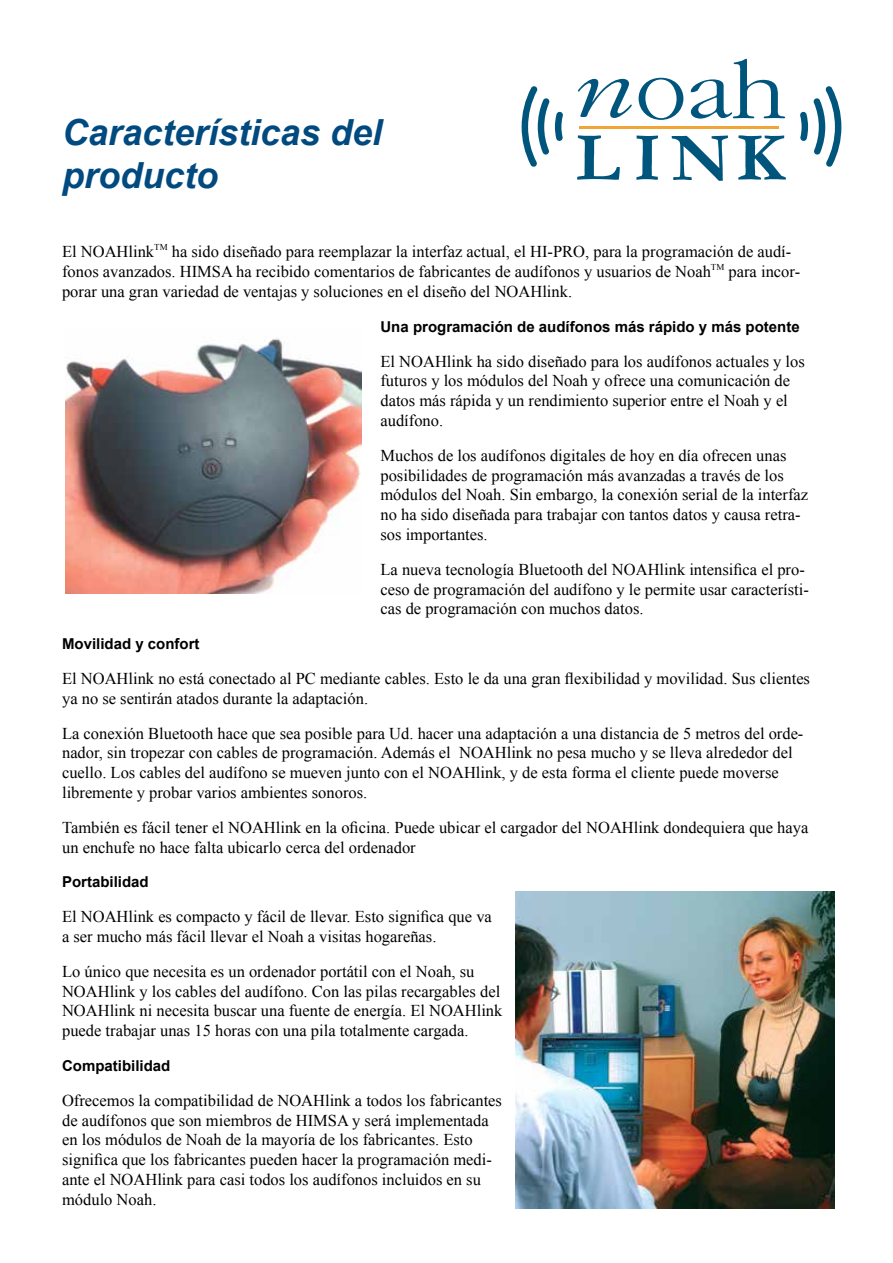
<style>
.page{position:relative;width:893px;height:1263px;background:#fff}
.page>*{position:absolute;margin:0;border:0;box-sizing:border-box;transform-origin:0 0}
.t1{font:italic 700 36px/43.2px "Arial";color:#004a80}
.t2{font:16.5px/19.8px "Times New Roman";color:#000}
.t3{font:700 15px "Arial";color:#000}
.t4{font:9px "Times New Roman";color:#000}
</style>
<div class="page">
<svg style="left:577px;top:135px;width:43px;height:45px"></svg>
<svg style="left:636px;top:136px;width:22px;height:44px"></svg>
<svg style="left:672px;top:136px;width:56px;height:45px"></svg>
<svg style="left:738px;top:135px;width:48px;height:45px"></svg>
<svg style="left:578px;top:79px;width:54px;height:39px"></svg>
<svg style="left:691px;top:59px;width:94px;height:60px"></svg>
<svg style="left:639px;top:78px;width:44px;height:42px"></svg>
<hr style="left:580px;top:126px;width:199px;height:2px;background:#f1a536">
<svg style="left:522px;top:86px;width:41px;height:81px"></svg>
<svg style="left:800px;top:86px;width:41px;height:81px"></svg>
<img style="left:65px;top:338px;width:296px;height:255px">
<img style="left:516px;top:892px;width:318px;height:316px">
<h1 class="t1" style="left:62px;top:111px;width:322px">Características del producto</h1>
<p class="t2" style="left:62px;top:242px;width:94px">El NOAHlink</p>
<p class="t4" style="left:154px;top:241px;width:15px">TM</p>
<p class="t2" style="left:62px;top:242px;width:731px;text-indent:110px">ha sido diseñado para reemplazar la interfaz actual, el HI-PRO, para la programación de audí&shy;fonos avanzados. HIMSA ha recibido comentarios de fabricantes de audífonos y usuarios de Noah</p>
<p class="t4" style="left:711px;top:261px;width:15px">TM</p>
<p class="t2" style="left:729px;top:261px;width:73px">para incor-</p>
<p class="t2" style="left:62px;top:281px;width:512px">porar una gran variedad de ventajas y soluciones en el diseño del NOAHlink.</p>
<p class="t3" style="left:380px;top:316px;width:421px">Una programación de audífonos más rápido y más potente</p>
<p class="t2" style="left:380px;top:351px;width:426px">El NOAHlink ha sido diseñado para los audífonos actuales y los futuros y los módulos del Noah y ofrece una comunicación de datos más rápida y un rendimiento superior entre el Noah y el audífono.</p>
<p class="t2" style="left:380px;top:445px;width:429px">Muchos de los audífonos digitales de hoy en día ofrecen unas posibilidades de programación más avanzadas a través de los módulos del Noah. Sin embargo, la conexión serial de la interfaz no ha sido diseñada para trabajar con tantos datos y causa retra&shy;sos importantes.</p>
<p class="t2" style="left:380px;top:559px;width:430px">La nueva tecnología Bluetooth del NOAHlink intensifica el pro&shy;ceso de programación del audífono y le permite usar característi&shy;cas de programación con muchos datos.</p>
<p class="t3" style="left:62px;top:634px;width:139px">Movilidad y confort</p>
<p class="t2" style="left:62px;top:668px;width:749px">El NOAHlink no está conectado al PC mediante cables. Esto le da una gran flexibilidad y movilidad. Sus clientes ya no se sentirán atados durante la adaptación.</p>
<p class="t2" style="left:62px;top:723px;width:743px">La conexión Bluetooth hace que sea posible para Ud. hacer una adaptación a una distancia de 5 metros del orde&shy;nador, sin tropezar con cables de programación. Además el NOAHlink no pesa mucho y se lleva alrededor del cuello. Los cables del audífono se mueven junto con el NOAHlink, y de esta forma el cliente puede moverse libremente y probar varios ambientes sonoros.</p>
<p class="t2" style="left:62px;top:817px;width:748px">También es fácil tener el NOAHlink en la oficina. Puede ubicar el cargador del NOAHlink dondequiera que haya un enchufe no hace falta ubicarlo cerca del ordenador</p>
<p class="t3" style="left:62px;top:872px;width:88px">Portabilidad</p>
<p class="t2" style="left:62px;top:906px;width:431px">El NOAHlink es compacto y fácil de llevar. Esto significa que va a ser mucho más fácil llevar el Noah a visitas hogareñas.</p>
<p class="t2" style="left:62px;top:961px;width:442px">Lo único que necesita es un ordenador portátil con el Noah, su NOAHlink y los cables del audífono. Con las pilas recargables del NOAHlink ni necesita buscar una fuente de energía. El NOAHlink puede trabajar unas 15 horas con una pila totalmente cargada.</p>
<p class="t3" style="left:62px;top:1056px;width:110px">Compatibilidad</p>
<p class="t2" style="left:62px;top:1090px;width:441px">Ofrecemos la compatibilidad de NOAHlink a todos los fabricantes de audífonos que son miembros de HIMSA y será implementada en los módulos de Noah de la mayoría de los fabricantes. Esto significa que los fabricantes pueden hacer la programación medi&shy;ante el NOAHlink para casi todos los audífonos incluidos en su módulo Noah.</p>
</div>
